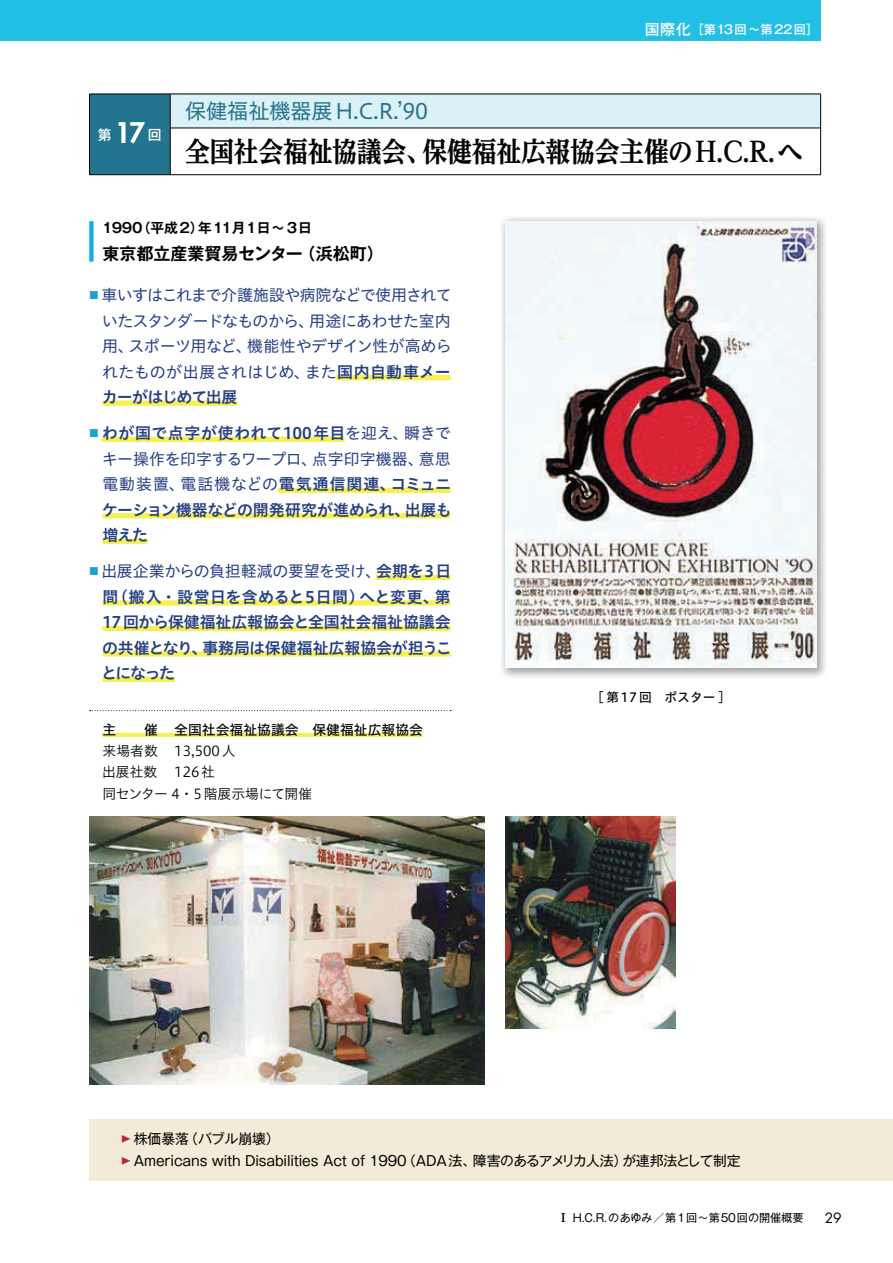
<style>
.page{position:relative;width:893px;height:1263px;background:#fff}
.page>*{position:absolute;margin:0;border:0;box-sizing:border-box;transform-origin:0 0}
.t1{font:27.6px "UD Reimin Pr 6 N Ex Bold 90 msp RKSJ H";letter-spacing:-.01em;color:#030303;scale:.9 1}
.t2{font:21.3px "Hiragino UD Sans Std N W4 90 msp RKSJ H";letter-spacing:-.01em;color:#28718b}
.t3{font:16.95px "Gothic MB101 Pr 6 N De Bold 90 msp RKSJ H";color:#030303}
.t4{font:15.9px/25.5px "Hiragino UD Sans Std N W4 90 msp RKSJ H";letter-spacing:-.015em;color:#264085;text-align:justify}
.t5{font:15.9px/25.5px "Hiragino UD Sans Std N W6 90 msp RKSJ H";letter-spacing:-.005em;color:#264085;text-align:justify}
.t6{font:15.9px/25.5px "Hiragino UD Sans Std N W6 90 msp RKSJ H";letter-spacing:-.035em;color:#264085}
.t7{font:15.9px "Hiragino UD Sans Std N W6 90 msp RKSJ H";letter-spacing:.035em;color:#264085}
.t8{font:15.9px "Hiragino UD Sans Std N W6 90 msp RKSJ H";letter-spacing:-.065em;color:#264085}
.t9{font:13.8px/22.4px "Gothic MB101 Pr 6 N Regular 90 msp RKSJ H";letter-spacing:-.01em;color:#030303}
.t10{font:13.8px/21.3px "Hiragino UD Sans Std N W3 90 msp RKSJ H";color:#030303}
.t11{font:13.8px "Hiragino UD Sans Std N W5 90 msp RKSJ H";color:#030303}
.t12{font:13.8px "Gothic MB101 Pr 6 N De Bold 90 msp RKSJ H";letter-spacing:-.01em;color:#030303}
.t13{font:13.8px "Gothic MB101 Pr 6 N Medium 90 msp RKSJ H";color:#fff}
.t14{font:13.8px "Futura Std";color:#030303}
.t15{font:12.75px "Hiragino UD Sans Std N W5 90 msp RKSJ H";color:#030303}
.t16{font:12.15px "Gothic MB101 Pr 6 N Medium 90 msp RKSJ H";letter-spacing:.055em;color:#fff}
.t17{font:11.1px "Gothic MB101 Pr 6 N Regular 90 msp RKSJ H";letter-spacing:-.005em;color:#030303}
.s1{font-size:14.85px}
.s2{font-family:"Futura Std";font-weight:800;font-size:27.6px}
.s3{font-size:10.35px;color:#1da2cb}
.s4{font-family:"Hiragino UD Sans Std N W6 90 msp RKSJ H"}
.s5{font-family:"Hiragino UD Sans Std N W4 90 msp RKSJ H";font-size:10.35px;color:#1da2cb}
.s6{font-family:"Hiragino UD Sans Std N W4 90 msp RKSJ H"}
.s7{font-family:"UD Reimin Pr 6 N Ex Bold 90 msp RKSJ H";font-size:11.7px}
</style>
<div class="page">
<div style="left:89px;top:221px;width:5px;height:41px;background:#11aedc"></div>
<div style="left:336px;top:375px;width:115px;height:5px;background:#f7f053"></div>
<div style="left:103px;top:401px;width:134px;height:5px;background:#f7f053"></div>
<div style="left:102px;top:437px;width:243px;height:5px;background:#f7f053"></div>
<div style="left:278px;top:488px;width:173px;height:5px;background:#f7f053"></div>
<div style="left:103px;top:513px;width:348px;height:5px;background:#f7f053"></div>
<div style="left:103px;top:539px;width:45px;height:5px;background:#f7f053"></div>
<div style="left:376px;top:575px;width:75px;height:5px;background:#f7f053"></div>
<div style="left:103px;top:600px;width:348px;height:6px;background:#f7f053"></div>
<div style="left:103px;top:626px;width:348px;height:5px;background:#f7f053"></div>
<div style="left:103px;top:651px;width:348px;height:6px;background:#f7f053"></div>
<div style="left:103px;top:677px;width:72px;height:5px;background:#f7f053"></div>
<svg style="left:90px;top:710px;width:361px;height:1px"></svg>
<hr style="left:103px;top:733px;width:320px;height:4px;background:#f7f053">
<img style="left:501px;top:217px;width:325px;height:461px">
<img style="left:506px;top:221px;width:310px;height:447px">
<div style="left:170px;top:94px;width:650px;height:34px;background:#daf1f8"></div>
<hr style="left:148px;top:94px;width:673px;height:1px;background:#030303">
<hr style="left:170px;top:94px;width:1px;height:34px;background:#030303">
<hr style="left:820px;top:94px;width:1px;height:34px;background:#030303">
<hr style="left:170px;top:128px;width:651px;height:1px;background:#030303">
<hr style="left:170px;top:128px;width:1px;height:47px;background:#030303">
<hr style="left:820px;top:128px;width:1px;height:47px;background:#030303">
<div style="left:89px;top:94px;width:81px;height:81px;background:#23748f"></div>
<hr style="left:112px;top:174px;width:36px;height:1px;background:#030303">
<hr style="left:148px;top:174px;width:673px;height:1px;background:#030303">
<div style="left:89px;top:1119px;width:804px;height:39px;background:#f2ebd7"></div>
<div style="left:89px;top:1141px;width:804px;height:40px;background:#f2ebd7"></div>
<img style="left:89px;top:816px;width:396px;height:268px">
<img style="left:506px;top:816px;width:170px;height:213px">
<div style="left:0;top:0;width:820px;height:41px;background:#21c0e4"></div>
<p class="t16" style="left:645px;top:24px;width:175px"><span class="s1">国際化</span>［第13回～第22回］</p>
<p class="t13" style="left:98px;top:129px;width:65px">第<span class="s2">17</span>回</p>
<h2 class="t2" style="left:185px;top:103px;width:245px">保健福祉機器展H.C.R.ʼ90</h2>
<h1 class="t1" style="left:185px;top:141px;width:688px">全国社会福祉協議会、保健福祉広報協会主催のH.C.R.へ</h1>
<p class="t12" style="left:102px;top:223px;width:211px">1990（平成2）年11月1日～ 3日</p>
<p class="t3" style="left:103px;top:247px;width:283px">東京都立産業貿易センター（浜松町）</p>
<p class="t4" style="left:102px;top:285px;width:351px;text-indent:-13px"><span class="s3">■</span> 車いすはこれまで介護施設や病院などで使用されていたスタンダードなものから、用途にあわせた室内用、スポーツ用など、機能性やデザイン性が高められたものが出展されはじめ、また<span class="s4">国内自動車メー</span></p>
<p class="t8" style="left:102px;top:391px;width:137px">カーがはじめて出展</p>
<p class="t7" style="left:89px;top:427px;width:363px"><span class="s5">■</span> わが国で点字が使われて100年目<span class="s6">を迎え、瞬きで</span></p>
<p class="t4" style="left:102px;top:448px;width:351px">キー操作を印字するワープロ、点字印字機器、意思電動装置、電話機などの<span class="s4">電気通信関連、コミュニ</span></p>
<p class="t6" style="left:102px;top:499px;width:351px">ケーション機器などの開発研究が進められ、出展も増えた</p>
<p class="t4" style="left:89px;top:561px;width:364px"><span class="s3">■</span> 出展企業からの負担軽減の要望を受け、<span class="s4">会期を3日</span></p>
<p class="t5" style="left:101px;top:586px;width:352px">間（搬入・設営日を含めると5日間）へと変更、第17回から保健福祉広報協会と全国社会福祉協議会の共催となり、事務局は保健福祉広報協会が担うことになった</p>
<p class="t11" style="left:103px;top:725px;width:322px">主　　催 全国社会福祉協議会　保健福祉広報協会</p>
<p class="t10" style="left:102px;top:742px;width:211px">来場者数 13,500人<br>出展社数 126社<br>同センター 4・5階展示場にて開催</p>
<p class="t15" style="left:591px;top:693px;width:141px">［第17 回　ポスター］</p>
<p class="t9" style="left:119px;top:1130px;width:623px"><sup>▶</sup>株価暴落（バブル崩壊）<br><sup>▶</sup>Americans with Disabilities Act of 1990（ADA法、障害のあるアメリカ人法）が連邦法として制定</p>
<p class="t17" style="left:557px;top:1213px;width:247px"><span class="s7">Ⅰ</span> H.C.R.のあゆみ／第1回～第50回の開催概要</p>
<p class="t14" style="left:825px;top:1210px;width:19px">29</p>
</div>
